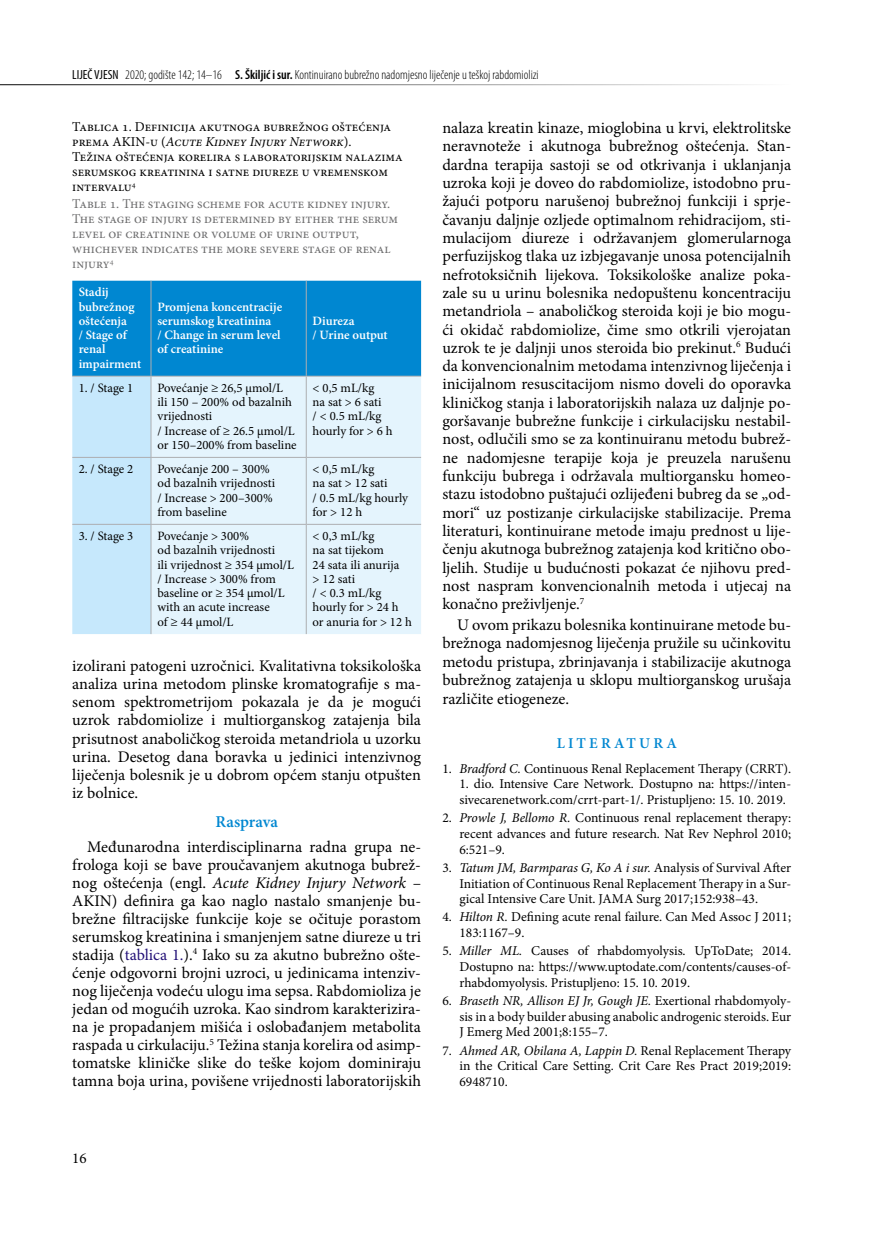
<style>
.page{position:relative;width:872px;height:1234px;background:#fff}
.page>*{position:absolute;margin:0;border:0;box-sizing:border-box;transform-origin:0 0}
.t1{font:600 16.5px "Minion Pro";color:#0087d1}
.t2{font:16.2px/18.3px "Minion Pro";letter-spacing:-.005em;color:#000;text-align:justify}
.t3{font:600 15px "Minion Pro";letter-spacing:.21em;color:#0087d1}
.t4{font:15px "Minion Pro";color:#000}
.t5{font:13.5px/15.8px "Minion Pro";color:#000;text-align:justify}
.t6{font:13.5px/15px "Minion Pro";color:#6d6d6e}
.t7{font:300 condensed 13.2px "Myriad Pro";color:#000}
.t8{font:12.75px/14.2px "Minion Pro";color:#000}
.t9{font:600 12.75px/14.2px "Minion Pro";color:#fff}
.s1{font-weight:400}
.s2{font-weight:600}
.s3{font-style:italic}
.s4{color:#231177}
</style>
<div class="page">
<hr style="left:0;top:84px;width:791px;height:1px;background:#000">
<svg style="left:72px;top:280px;width:349px;height:354px;background:#4cace1"></svg>
<div style="left:152px;top:377px;width:269px;height:257px;background:#e4f4fd"></div>
<hr style="left:151px;top:280px;width:1px;height:96px;background:#adaeb1">
<hr style="left:306px;top:280px;width:1px;height:96px;background:#adaeb1">
<hr style="left:72px;top:376px;width:79px;height:1px;background:#adaeb1">
<hr style="left:151px;top:376px;width:155px;height:1px;background:#adaeb1">
<hr style="left:151px;top:376px;width:1px;height:81px;background:#adaeb1">
<hr style="left:306px;top:376px;width:115px;height:1px;background:#adaeb1">
<hr style="left:306px;top:376px;width:1px;height:81px;background:#adaeb1">
<hr style="left:72px;top:457px;width:79px;height:1px;background:#adaeb1">
<hr style="left:151px;top:457px;width:155px;height:1px;background:#adaeb1">
<hr style="left:151px;top:457px;width:1px;height:67px;background:#adaeb1">
<hr style="left:306px;top:457px;width:115px;height:1px;background:#adaeb1">
<hr style="left:306px;top:457px;width:1px;height:67px;background:#adaeb1">
<hr style="left:72px;top:524px;width:79px;height:1px;background:#adaeb1">
<hr style="left:151px;top:524px;width:155px;height:1px;background:#adaeb1">
<hr style="left:151px;top:524px;width:1px;height:110px;background:#adaeb1">
<hr style="left:306px;top:524px;width:115px;height:1px;background:#adaeb1">
<hr style="left:306px;top:524px;width:1px;height:110px;background:#adaeb1">
<p class="t7" style="left:72px;top:67px;width:468px"><span class="s1">LIJEČ VJESN</span> 2020; godište 142; 14–16 <span class="s2">S. Škiljić i sur.</span> Kontinuirano bubrežno nadomjesno liječenje u teškoj rabdomiolizi</p>
<p class="t5" style="left:72px;top:119px;width:332px;line-height:15px;text-align:left">Tablica 1. Definicija akutnoga bubrežnog oštećenja prema AKIN-u (<span class="s3">Acute Kidney Injury Network</span>).<br>Težina oštećenja korelira s laboratorijskim nalazima serumskog kreatinina i satne diureze u vremenskom intervalu<sup>4</sup></p>
<p class="t6" style="left:72px;top:196px;width:327px">Table 1. The staging scheme for acute kidney injury.<br>The stage of injury is determined by either the serum level of creatinine or volume of urine output, whichever indicates the more severe stage of renal injury<sup>4</sup></p>
<p class="t9" style="left:79px;top:285px;width:64px">Stadij bubrežnog oštećenja<br>/ Stage of renal impairment</p>
<p class="t9" style="left:157px;top:299px;width:126px">Promjena koncentracije serumskog kreatinina<br>/ Change in serum level of creatinine</p>
<p class="t9" style="left:313px;top:313px;width:77px">Diureza<br>/ Urine output</p>
<p class="t8" style="left:79px;top:380px;width:56px">1. / Stage 1</p>
<p class="t8" style="left:157px;top:380px;width:141px">Povećanje ≥ 26,5 μmol/L<br>ili 150 – 200% od bazalnih vrijednosti<br>/ Increase of ≥ 26.5 µmol/L or 150–200% from baseline</p>
<p class="t8" style="left:313px;top:380px;width:81px">&lt; 0,5 mL/kg<br>na sat &gt; 6 sati<br>/ &lt; 0.5 mL/kg hourly for &gt; 6 h</p>
<p class="t8" style="left:79px;top:462px;width:56px">2. / Stage 2</p>
<p class="t8" style="left:157px;top:462px;width:119px">Povećanje 200 – 300% od bazalnih vrijednosti / Increase &gt; 200–300% from baseline</p>
<p class="t8" style="left:313px;top:462px;width:97px">&lt; 0,5 mL/kg<br>na sat &gt; 12 sati<br>/ 0.5 mL/kg hourly for &gt; 12 h</p>
<p class="t8" style="left:79px;top:529px;width:56px">3. / Stage 3</p>
<p class="t8" style="left:157px;top:529px;width:138px">Povećanje &gt; 300%<br>od bazalnih vrijednosti<br>ili vrijednost ≥ 354 μmol/L / Increase &gt; 300% from baseline or ≥ 354 µmol/L with an acute increase<br>of ≥ 44 µmol/L</p>
<p class="t8" style="left:313px;top:529px;width:101px">&lt; 0,3 mL/kg<br>na sat tijekom<br>24 sata ili anurija<br>&gt; 12 sati<br>/ &lt; 0.3 mL/kg hourly for &gt; 24 h or anuria for &gt; 12 h</p>
<p class="t2" style="left:72px;top:657px;width:350px">izolirani patogeni uzročnici. Kvalitativna toksikološka analiza urina metodom plinske kromatografije s ma&shy;senom spektrometrijom pokazala je da je mogući uzrok rabdomiolize i multiorganskog zatajenja bila prisutnost anaboličkog steroida metandriola u uzorku urina. Desetog dana boravka u jedinici intenzivnog liječenja bolesnik je u dobrom općem stanju otpušten iz bolnice.</p>
<p class="t1" style="left:215px;top:809px;width:64px">Rasprava</p>
<p class="t2" style="left:72px;top:837px;width:350px;text-indent:15px">Međunarodna interdisciplinarna radna grupa ne&shy;frologa koji se bave proučavanjem akutnoga bubrež&shy;nog oštećenja (engl. <span class="s3">Acute Kidney Injury Network</span> – AKIN) definira ga kao naglo nastalo smanjenje bu&shy;brežne filtracijske funkcije koje se očituje porastom serumskog kreatinina i smanjenjem satne diureze u tri stadija (<span class="s4">tablica 1.</span>).<sup>4</sup> Iako su za akutno bubrežno ošte&shy;ćenje odgovorni brojni uzroci, u jedinicama intenziv&shy;nog liječenja vodeću ulogu ima sepsa. Rabdomioliza je jedan od mogućih uzroka. Kao sindrom karakterizira&shy;na je propadanjem mišića i oslobađanjem metabolita raspada u cirkulaciju.<sup>5</sup> Težina stanja korelira od asimp&shy;tomatske kliničke slike do teške kojom dominiraju tamna boja urina, povišene vrijednosti laboratorijskih</p>
<p class="t2" style="left:442px;top:119px;width:350px">nalaza kreatin kinaze, mioglobina u krvi, elektrolitske neravnoteže i akutnoga bubrežnog oštećenja. Stan&shy;dardna terapija sastoji se od otkrivanja i uklanjanja uzroka koji je doveo do rabdomiolize, istodobno pru&shy;žajući potporu narušenoj bubrežnoj funkciji i sprje&shy;čavanju daljnje ozljede optimalnom rehidracijom, sti&shy;mulacijom diureze i održavanjem glomerularnoga perfuzijskog tlaka uz izbjegavanje unosa potencijalnih nefrotoksičnih lijekova. Toksikološke analize poka&shy;zale su u urinu bolesnika nedopuštenu koncentraciju metandriola – anaboličkog steroida koji je bio mogu&shy;ći okidač rabdomiolize, čime smo otkrili vjerojatan uzrok te je daljnji unos steroida bio prekinut.<sup>6</sup> Budući da konvencionalnim metodama intenzivnog liječenja i inicijalnom resuscitacijom nismo doveli do oporavka kliničkog stanja i laboratorijskih nalaza uz daljnje po&shy;goršavanje bubrežne funkcije i cirkulacijsku nestabil&shy;nost, odlučili smo se za kontinuiranu metodu bubrež&shy;ne nadomjesne terapije koja je preuzela narušenu funkciju bubrega i održavala multiorgansku homeo&shy;stazu istodobno puštajući ozlijeđeni bubreg da se „od&shy;mori“ uz postizanje cirkulacijske stabilizacije. Prema literaturi, kontinuirane metode imaju prednost u lije&shy;čenju akutnoga bubrežnog zatajenja kod kritično obo&shy;ljelih. Studije u budućnosti pokazat će njihovu pred&shy;nost naspram konvencionalnih metoda i utjecaj na konačno preživljenje.<sup>7</sup></p>
<p class="t2" style="left:442px;top:615px;width:350px;text-indent:15px">U ovom prikazu bolesnika kontinuirane metode bu&shy;brežnoga nadomjesnog liječenja pružile su učinkovitu metodu pristupa, zbrinjavanja i stabilizacije akutnoga bubrežnog zatajenja u sklopu multiorganskog urušaja različite etiogeneze.</p>
<p class="t3" style="left:556px;top:732px;width:122px">LITERATURA</p>
<p class="t5" style="left:442px;top:760px;width:350px">1. <span class="s3">Bradford C.</span> Continuous Renal Replacement Therapy (CRRT).</p>
<p class="t5" style="left:459px;top:776px;width:333px">1. dio. Intensive Care Network. Dostupno na: https://inten&shy;sivecarenetwork.com/crrt-part-1/. Pristupljeno: 15. 10. 2019.</p>
<p class="t5" style="left:459px;top:810px;width:333px;text-indent:-17px">2. <span class="s3">Prowle J, Bellomo R.</span> Continuous renal replacement therapy: recent advances and future research. Nat Rev Nephrol 2010; 6:521–9.</p>
<p class="t5" style="left:459px;top:859px;width:333px;text-indent:-17px">3. <span class="s3">Tatum JM, Barmparas G, Ko A i sur.</span> Analysis of Survival After Initiation of Continuous Renal Replacement Therapy in a Sur&shy;gical Intensive Care Unit. JAMA Surg 2017;152:938–43.</p>
<p class="t5" style="left:459px;top:909px;width:333px;text-indent:-17px">4. <span class="s3">Hilton R.</span> Defining acute renal failure. Can Med Assoc J 2011;<br>183:1167–9.</p>
<p class="t5" style="left:459px;top:942px;width:333px;text-indent:-17px">5. <span class="s3">Miller ML.</span> Causes of rhabdomyolysis. UpToDate; 2014.<br>Dostupno na: https://www.uptodate.com/contents/causes-of&shy;rhabdomyolysis. Pristupljeno: 15. 10. 2019.</p>
<p class="t5" style="left:459px;top:992px;width:333px;text-indent:-17px">6. <span class="s3">Braseth NR, Allison EJ Jr, Gough JE.</span> Exertional rhabdomyoly&shy;sis in a body builder abusing anabolic androgenic steroids. Eur J Emerg Med 2001;8:155–7.</p>
<p class="t5" style="left:459px;top:1042px;width:333px;text-indent:-17px">7. <span class="s3">Ahmed AR, Obilana A, Lappin D.</span> Renal Replacement Therapy in the Critical Care Setting. Crit Care Res Pract 2019;2019:<br>6948710.</p>
<p class="t4" style="left:72px;top:1147px;width:16px">16</p>
</div>
